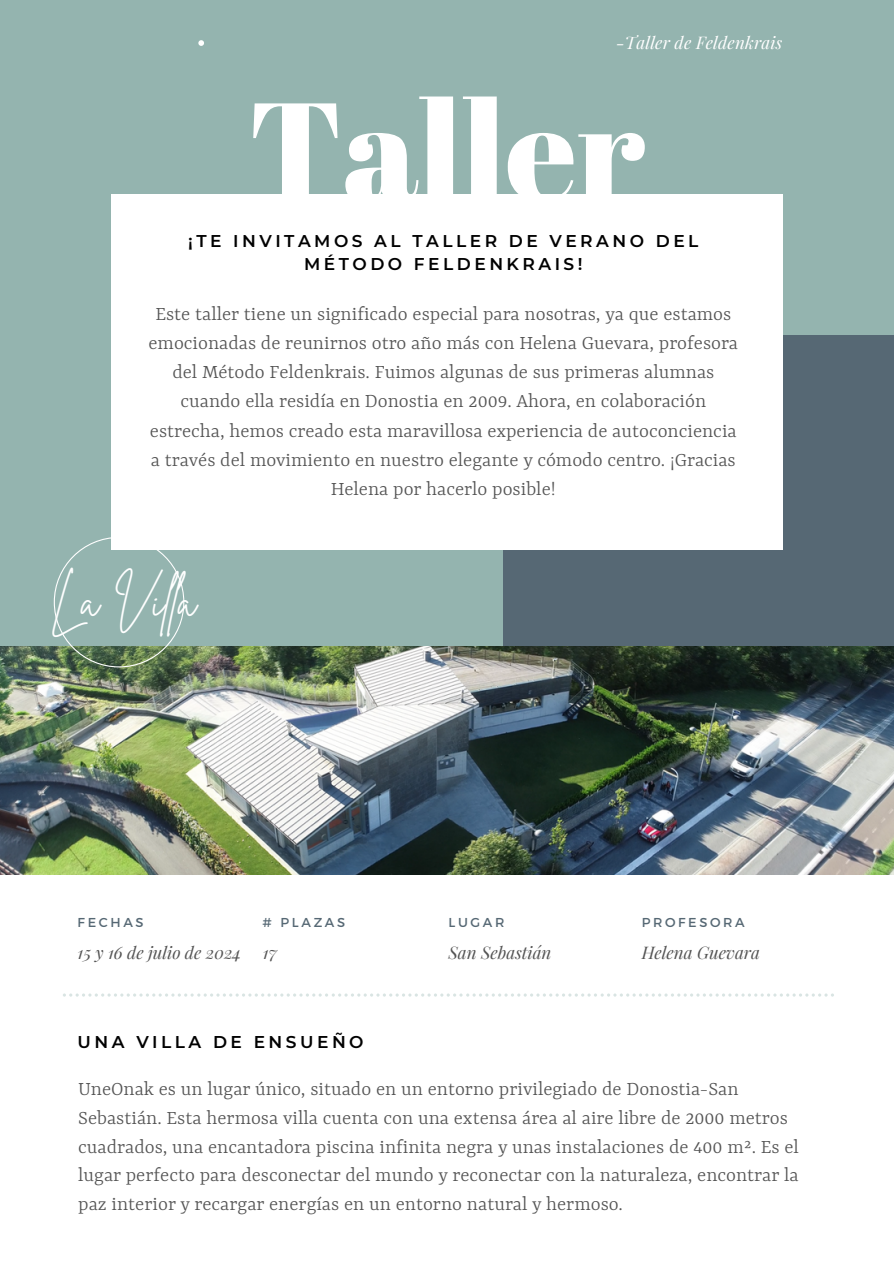
<style>
.page{position:relative;width:894px;height:1264px;background:#fff}
.page>*{position:absolute;margin:0;border:0;box-sizing:border-box;transform-origin:0 0}
.t1{font:138px "Abril Fatface";color:#fff}
.t2{font:46.5px "Brittany Signature";color:#fff}
.t3{font:300 21.3px/29.2px "Rasa";color:#545454}
.t4{font:italic 17.1px "Playfair Display";color:#545454}
.t5{font:italic 17.1px "Playfair Display";letter-spacing:.01em;color:#fff}
.t6{font:600 17.1px "Montserrat";letter-spacing:.205em;color:#000}
.t7{font:600 16.95px/23.7px "Montserrat";letter-spacing:.205em;color:#000;text-align:center}
.t8{font:12.9px "Montserrat";letter-spacing:.205em;color:#566874}
</style>
<div class="page">
<div style="left:0;top:0;width:893px;height:646px;background:#94b4af"></div>
<img style="left:0;top:646px;width:893px;height:228px">
<div style="left:502px;top:335px;width:391px;height:311px;background:#566874"></div>
<div style="left:111px;top:194px;width:671px;height:355px;background:#fff"></div>
<svg style="left:54px;top:537px;width:130px;height:130px"></svg>
<svg style="left:63px;top:993px;width:771px;height:3px"></svg>
<svg style="left:198px;top:40px;width:6px;height:6px"></svg>
<h5 class="t5" style="left:616px;top:30px;width:168px">-Taller de Feldenkrais</h5>
<p class="t1" style="left:248px;top:54px;width:398px">Taller</p>
<h3 class="t7" style="left:188px;top:229px;width:511px">¡TE INVITAMOS AL TALLER DE VERANO DEL<br>MÉTODO FELDENKRAIS!</h3>
<h4 class="t3" style="left:148px;top:300px;width:591px;text-align:center">Este taller tiene un significado especial para nosotras, ya que estamos emocionadas de reunirnos otro año más con Helena Guevara, profesora del Método Feldenkrais. Fuimos algunas de sus primeras alumnas cuando ella residía en Donostia en 2009. Ahora, en colaboración estrecha, hemos creado esta maravillosa experiencia de autoconciencia a través del movimiento en nuestro elegante y cómodo centro. ¡Gracias Helena por hacerlo posible!</h4>
<p class="t2" style="left:50px;top:571px;width:147px">La Villa</p>
<h4 class="t8" style="left:78px;top:913px;width:67px">FECHAS</h4>
<p class="t8" style="left:262px;top:913px;width:84px"># PLAZAS</p>
<p class="t8" style="left:448px;top:913px;width:57px">LUGAR</p>
<p class="t8" style="left:641px;top:913px;width:104px">PROFESORA</p>
<h5 class="t4" style="left:78px;top:940px;width:165px">15 y 16 de julio de 2024</h5>
<p class="t4" style="left:263px;top:940px;width:16px">17</p>
<h5 class="t4" style="left:448px;top:940px;width:104px">San Sebastián</h5>
<p class="t4" style="left:641px;top:940px;width:120px">Helena Guevara</p>
<h2 class="t6" style="left:78px;top:1031px;width:287px">UNA VILLA DE ENSUEÑO</h2>
<h1 class="t3" style="left:78px;top:1075px;width:722px;line-height:28.8px">UneOnak es un lugar único, situado en un entorno privilegiado de Donostia-San Sebastián. Esta hermosa villa cuenta con una extensa área al aire libre de 2000 metros cuadrados, una encantadora piscina infinita negra y unas instalaciones de 400 m². Es el lugar perfecto para desconectar del mundo y reconectar con la naturaleza, encontrar la paz interior y recargar energías en un entorno natural y hermoso.</h1>
</div>
